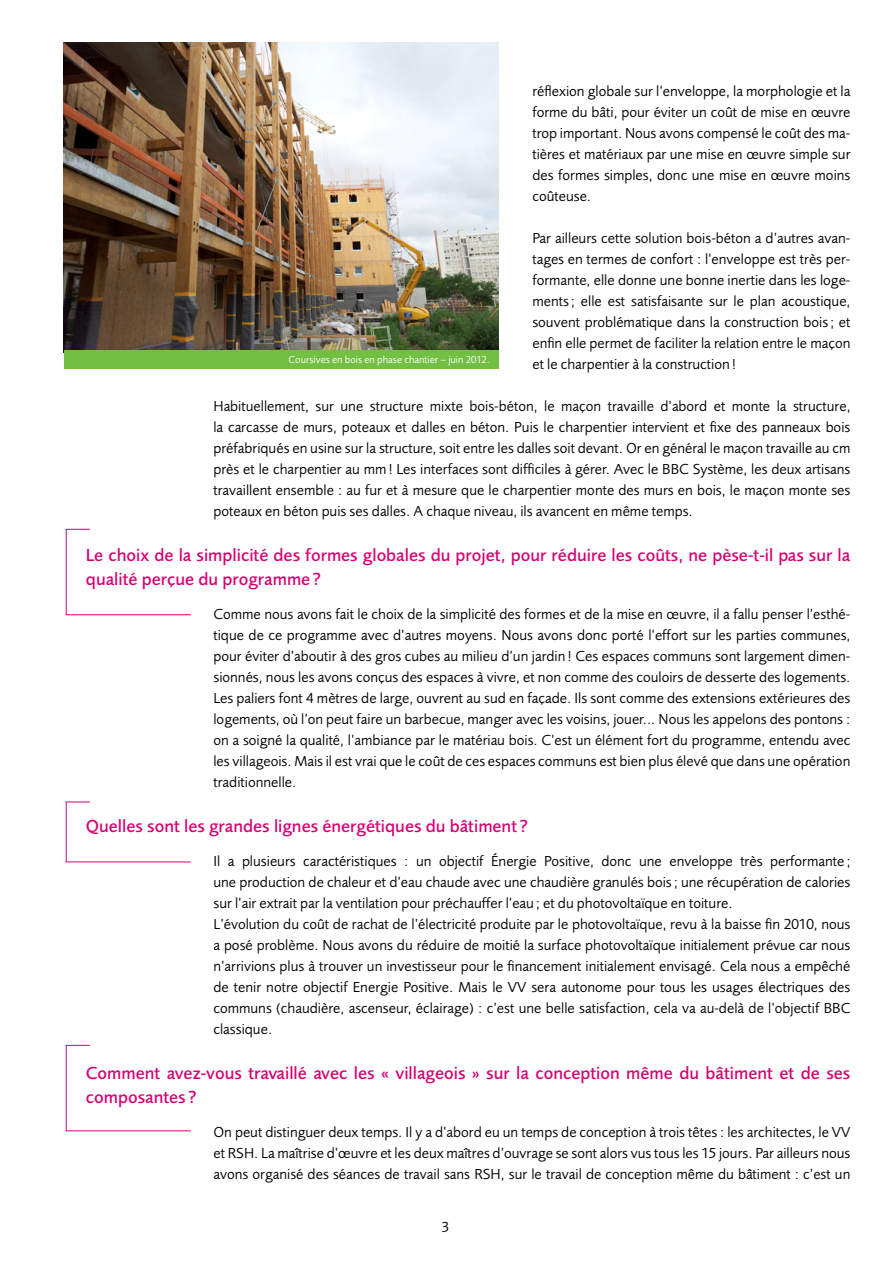
<style>
.page{position:relative;width:893px;height:1263px;background:#fff}
.page>*{position:absolute;margin:0;border:0;box-sizing:border-box;transform-origin:0 0}
.t1{font:500 18px/24px "Foundry Sans";color:#d70072}
.t2{font:15px/21px "Foundry Sans";color:#000;text-align:justify}
.t3{font:10.5px "Foundry Sans";color:#fff}
</style>
<div class="page">
<svg style="left:66px;top:529px;width:125px;height:86px"></svg>
<svg style="left:66px;top:801px;width:125px;height:61px"></svg>
<svg style="left:66px;top:1045px;width:125px;height:86px"></svg>
<img style="left:64px;top:43px;width:434px;height:307px">
<div style="left:64px;top:350px;width:434px;height:19px;background:#72bf44"></div>
<p class="t2" style="left:532px;top:81px;width:320px">réflexion globale sur l’enveloppe, la morphologie et la forme du bâti, pour éviter un coût de mise en œuvre trop important. Nous avons compensé le coût des ma&shy;tières et matériaux par une mise en œuvre simple sur des formes simples, donc une mise en œuvre moins coûteuse.</p>
<p class="t2" style="left:532px;top:228px;width:320px">Par ailleurs cette solution bois-béton a d’autres avan&shy;tages en termes de confort : l’enveloppe est très per&shy;formante, elle donne une bonne inertie dans les loge&shy;ments; elle est satisfaisante sur le plan acoustique, souvent problématique dans la construction bois; et enfin elle permet de faciliter la relation entre le maçon et le charpentier à la construction!</p>
<p class="t2" style="left:213px;top:396px;width:639px">Habituellement, sur une structure mixte bois-béton, le maçon travaille d’abord et monte la structure, la carcasse de murs, poteaux et dalles en béton. Puis le charpentier intervient et fixe des panneaux bois préfabriqués en usine sur la structure, soit entre les dalles soit devant. Or en général le maçon travaille au cm près et le charpentier au mm! Les interfaces sont difficiles à gérer. Avec le BBC Système, les deux artisans travaillent ensemble : au fur et à mesure que le charpentier monte des murs en bois, le maçon monte ses poteaux en béton puis ses dalles. A chaque niveau, ils avancent en même temps.</p>
<p class="t1" style="left:86px;top:543px;width:766px">Le choix de la simplicité des formes globales du projet, pour réduire les coûts, ne pèse-t-il pas sur la qualité perçue du programme?</p>
<p class="t2" style="left:213px;top:604px;width:639px">Comme nous avons fait le choix de la simplicité des formes et de la mise en œuvre, il a fallu penser l’esthé&shy;tique de ce programme avec d’autres moyens. Nous avons donc porté l’effort sur les parties communes, pour éviter d’aboutir à des gros cubes au milieu d’un jardin ! Ces espaces communs sont largement dimen&shy;sionnés, nous les avons conçus des espaces à vivre, et non comme des couloirs de desserte des logements.<br>Les paliers font 4 mètres de large, ouvrent au sud en façade. Ils sont comme des extensions extérieures des logements, où l’on peut faire un barbecue, manger avec les voisins, jouer... Nous les appelons des pontons : on a soigné la qualité, l’ambiance par le matériau bois. C’est un élément fort du programme, entendu avec les villageois. Mais il est vrai que le coût de ces espaces communs est bien plus élevé que dans une opération traditionnelle.</p>
<p class="t1" style="left:86px;top:814px;width:444px">Quelles sont les grandes lignes énergétiques du bâtiment ?</p>
<p class="t2" style="left:213px;top:850px;width:639px;text-align:left">Il a plusieurs caractéristiques : un objectif Énergie Positive, donc une enveloppe très performante ; une production de chaleur et d’eau chaude avec une chaudière granulés bois; une récupération de calories sur l’air extrait par la ventilation pour préchauffer l’eau; et du photovoltaïque en toiture.<br>L’évolution du coût de rachat de l’électricité produite par le photovoltaïque, revu à la baisse fin 2010, nous a posé problème. Nous avons du réduire de moitié la surface photovoltaïque initialement prévue car nous n’arrivions plus à trouver un investisseur pour le financement initialement envisagé. Cela nous a empêché de tenir notre objectif Energie Positive. Mais le VV sera autonome pour tous les usages électriques des communs (chaudière, ascenseur, éclairage) : c’est une belle satisfaction, cela va au-delà de l’objectif BBC classique.</p>
<p class="t1" style="left:86px;top:1061px;width:766px">Comment avez-vous travaillé avec les « villageois » sur la conception même du bâtiment et de ses composantes ?</p>
<p class="t2" style="left:213px;top:1121px;width:638px">On peut distinguer deux temps. Il y a d’abord eu un temps de conception à trois têtes : les architectes, le VV et RSH. La maîtrise d’œuvre et les deux maîtres d’ouvrage se sont alors vus tous les 15 jours. Par ailleurs nous avons organisé des séances de travail sans RSH, sur le travail de conception même du bâtiment : c’est un</p>
<p class="t3" style="left:289px;top:353px;width:203px">Coursives en bois en phase chantier – juin 2012.</p>
<p class="t2" style="left:442px;top:1216px;width:9px">3</p>
</div>
